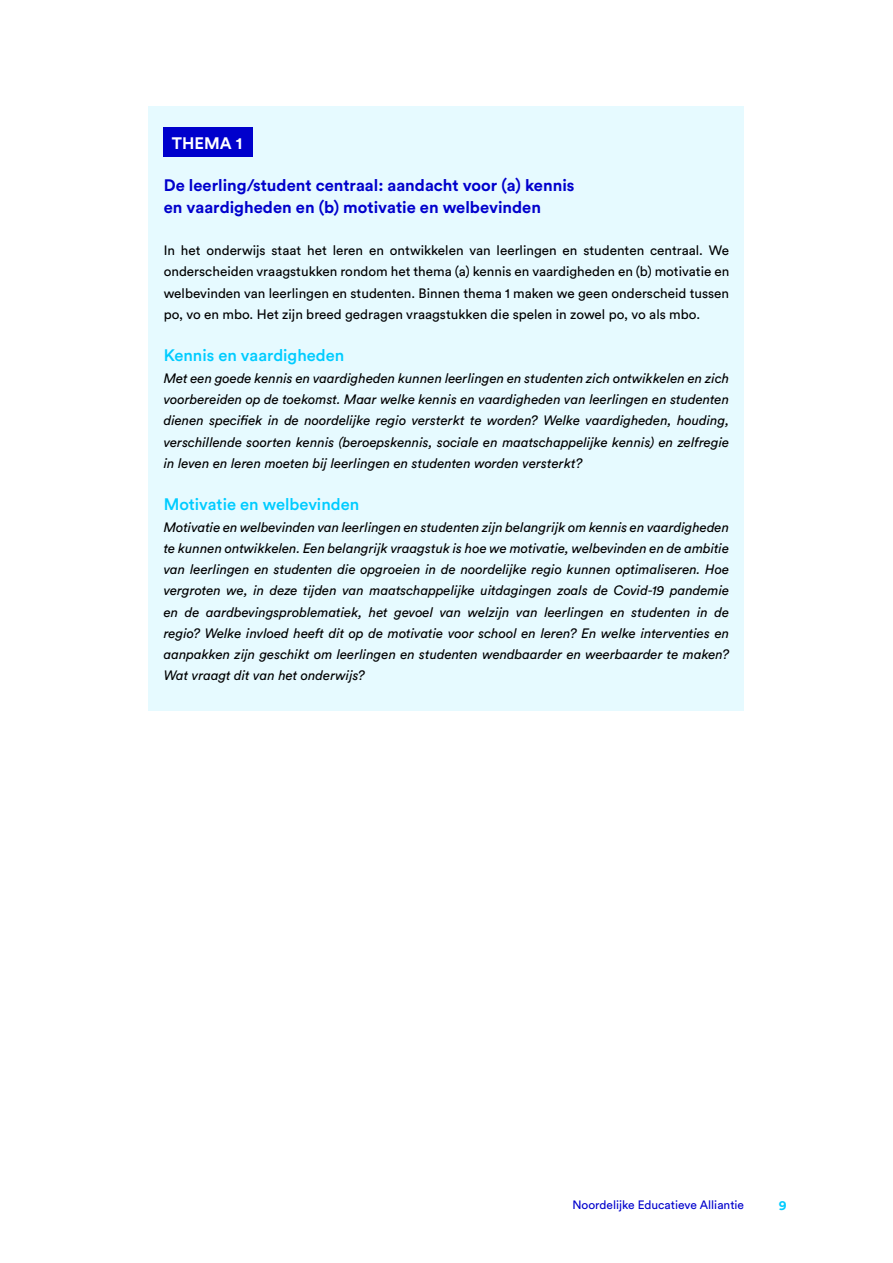
<style>
.page{position:relative;width:893px;height:1263px;background:#fff}
.page>*{position:absolute;margin:0;border:0;box-sizing:border-box;transform-origin:0 0}
.t1{font:700 16.5px/21.3px "Circular Std";color:#00c}
.t2{font:500 16.5px "Circular Std";color:#0cf}
.t3{font:700 16.5px "Circular Std";color:#fff}
.t4{font:italic 13.5px/21.3px "Circular Std";color:#000;text-align:justify}
.t5{font:13.5px/21.3px "Circular Std";color:#000;text-align:justify}
.t6{font:700 13.5px "Circular Std";color:#0cf}
.t7{font:12px "Circular Std";color:#00c}
</style>
<div class="page">
<div style="left:149px;top:106px;width:595px;height:605px;background:#e6faff"></div>
<div style="left:164px;top:127px;width:89px;height:30px;background:#00c"></div>
<p class="t3" style="left:172px;top:132px;width:72px">THEMA 1</p>
<p class="t1" style="left:164px;top:175px;width:412px">De leerling/student centraal: aandacht voor (a) kennis en vaardigheden en (b) motivatie en welbevinden</p>
<p class="t5" style="left:164px;top:240px;width:567px">In het onderwijs staat het leren en ontwikkelen van leerlingen en studenten centraal. We onderscheiden vraagstukken rondom het thema (a) kennis en vaardigheden en (b) motivatie en welbevinden van leerlingen en studenten. Binnen thema 1 maken we geen onderscheid tussen po, vo en mbo. Het zijn breed gedragen vraagstukken die spelen in zowel po, vo als mbo.</p>
<p class="t2" style="left:164px;top:345px;width:182px">Kennis en vaardigheden</p>
<p class="t4" style="left:164px;top:367px;width:567px">Met een goede kennis en vaardigheden kunnen leerlingen en studenten zich ontwikkelen en zich voorbereiden op de toekomst. Maar welke kennis en vaardigheden van leerlingen en studenten dienen specifiek in de noordelijke regio versterkt te worden? Welke vaardigheden, houding, verschillende soorten kennis (beroepskennis, sociale en maatschappelijke kennis) en zelfregie in leven en leren moeten bij leerlingen en studenten worden versterkt?</p>
<p class="t2" style="left:164px;top:494px;width:197px">Motivatie en welbevinden</p>
<p class="t4" style="left:164px;top:516px;width:567px">Motivatie en welbevinden van leerlingen en studenten zijn belangrijk om kennis en vaardigheden te kunnen ontwikkelen. Een belangrijk vraagstuk is hoe we motivatie, welbevinden en de ambitie van leerlingen en studenten die opgroeien in de noordelijke regio kunnen optimaliseren. Hoe vergroten we, in deze tijden van maatschappelijke uitdagingen zoals de Covid-19 pandemie en de aardbevingsproblematiek, het gevoel van welzijn van leerlingen en studenten in de regio? Welke invloed heeft dit op de motivatie voor school en leren? En welke interventies en aanpakken zijn geschikt om leerlingen en studenten wendbaarder en weerbaarder te maken?<br>Wat vraagt dit van het onderwijs?</p>
<p class="t7" style="left:572px;top:1197px;width:173px">Noordelijke Educatieve Alliantie</p>
<p class="t6" style="left:779px;top:1197px;width:9px">9</p>
</div>
